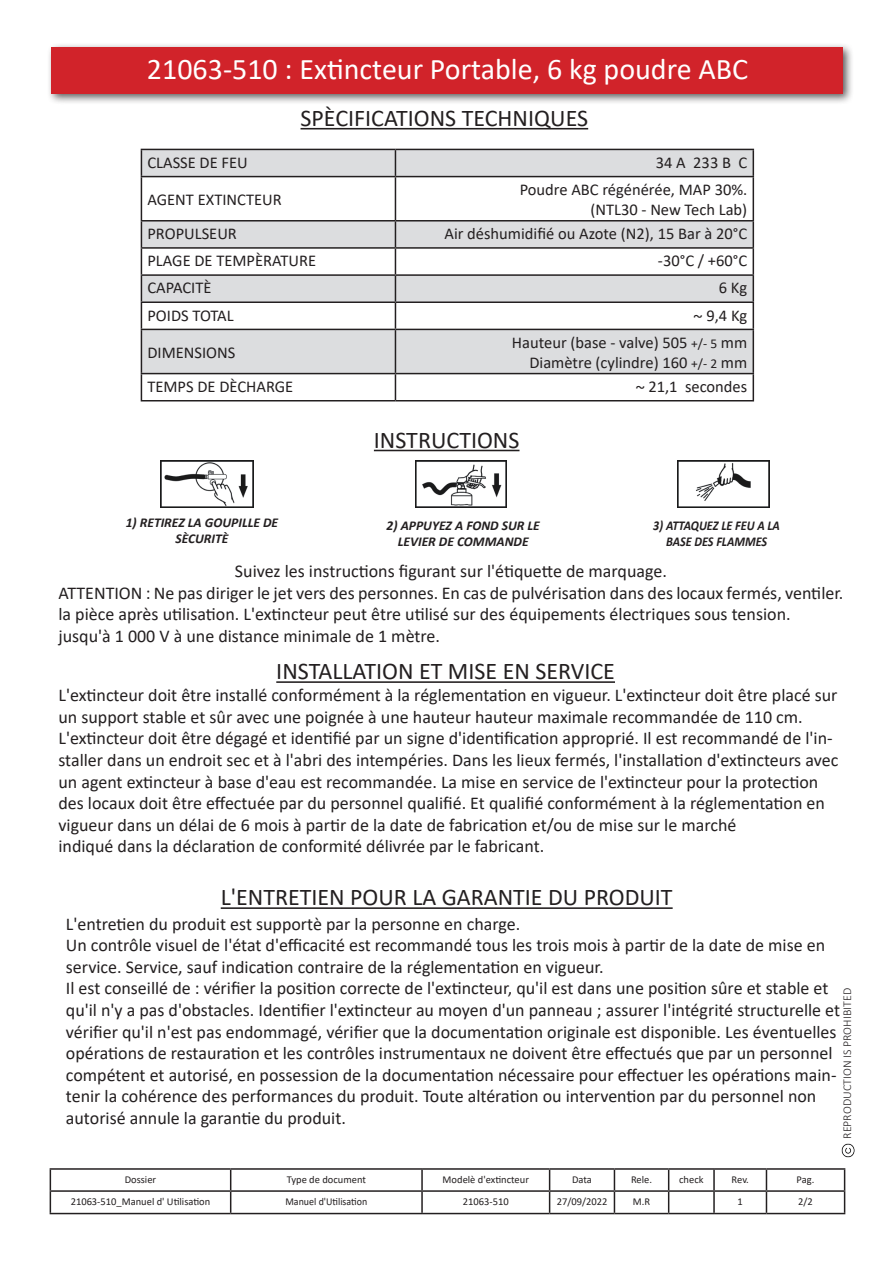
<style>
.page{position:relative;width:893px;height:1263px;background:#fff}
.page>*{position:absolute;margin:0;border:0;box-sizing:border-box;transform-origin:0 0}
.t1{font:30px "Calibri";color:#fff}
.t2{font:24px "Calibri";color:#231f20}
.t3{font:18px/21.6px "Calibri";color:#231f20}
.t4{font:16.5px/19.8px "Calibri";color:#231f20;text-align:right}
.t5{font:16.5px "Calibri";color:#231f20;scale:1.1 1}
.t6{font:italic 700 13.5px/16.2px "Calibri";color:#231f20;text-align:center}
.t7{font:italic 700 13.5px/16.2px "Calibri";color:#231f20;text-align:center;scale:.9 1}
.t8{font:300 12px "Calibri";color:#231f20}
.t9{font:10.5px "Calibri";color:#231f20}
.t10{font:10.5px "Calibri";color:#231f20;scale:.95 1}
.s1{font-size:13.5px}
</style>
<div class="page">
<div style="left:46px;top:43px;width:808px;height:62px;background:#231f20;opacity:.75"></div>
<div style="left:52px;top:48px;width:791px;height:46px;background:#d1232a"></div>
<hr style="left:50px;top:1168px;width:181px;height:2px;background:#231f20">
<hr style="left:231px;top:1168px;width:191px;height:2px;background:#231f20">
<hr style="left:422px;top:1168px;width:128px;height:2px;background:#231f20">
<hr style="left:421px;top:1170px;width:2px;height:20px;background:#231f20">
<hr style="left:550px;top:1168px;width:64px;height:2px;background:#231f20">
<hr style="left:614px;top:1168px;width:55px;height:2px;background:#231f20">
<hr style="left:669px;top:1168px;width:45px;height:2px;background:#231f20">
<hr style="left:714px;top:1168px;width:52px;height:2px;background:#231f20">
<hr style="left:713px;top:1170px;width:2px;height:20px;background:#231f20">
<hr style="left:766px;top:1168px;width:79px;height:2px;background:#231f20">
<hr style="left:50px;top:1190px;width:181px;height:2px;background:#231f20">
<svg style="left:50px;top:1170px;width:1px;height:43px"></svg>
<hr style="left:231px;top:1190px;width:191px;height:2px;background:#231f20">
<svg style="left:230px;top:1170px;width:1px;height:43px"></svg>
<hr style="left:422px;top:1190px;width:128px;height:2px;background:#231f20">
<hr style="left:421px;top:1192px;width:2px;height:21px;background:#231f20">
<hr style="left:550px;top:1190px;width:64px;height:2px;background:#231f20">
<svg style="left:549px;top:1170px;width:1px;height:43px"></svg>
<hr style="left:614px;top:1190px;width:55px;height:2px;background:#231f20">
<svg style="left:614px;top:1170px;width:1px;height:43px"></svg>
<hr style="left:669px;top:1190px;width:45px;height:2px;background:#231f20">
<svg style="left:668px;top:1170px;width:1px;height:43px"></svg>
<hr style="left:714px;top:1190px;width:52px;height:2px;background:#231f20">
<hr style="left:713px;top:1192px;width:2px;height:21px;background:#231f20">
<hr style="left:766px;top:1190px;width:79px;height:2px;background:#231f20">
<svg style="left:766px;top:1170px;width:1px;height:43px"></svg>
<svg style="left:844px;top:1170px;width:1px;height:43px"></svg>
<hr style="left:50px;top:1213px;width:181px;height:1px;background:#231f20">
<hr style="left:231px;top:1213px;width:191px;height:1px;background:#231f20">
<hr style="left:422px;top:1213px;width:128px;height:1px;background:#231f20">
<hr style="left:550px;top:1213px;width:64px;height:1px;background:#231f20">
<hr style="left:614px;top:1213px;width:55px;height:1px;background:#231f20">
<hr style="left:669px;top:1213px;width:45px;height:1px;background:#231f20">
<hr style="left:714px;top:1213px;width:52px;height:1px;background:#231f20">
<hr style="left:766px;top:1213px;width:79px;height:1px;background:#231f20">
<img style="left:841px;top:1143px;width:14px;height:15px">
<hr style="left:301px;top:128px;width:287px;height:1px;background:#231f20">
<svg style="left:142px;top:150px;width:611px;height:70px"></svg>
<svg style="left:142px;top:330px;width:611px;height:70px;fill:#dcdddf"></svg>
<hr style="left:141px;top:176px;width:254px;height:1px;background:#231f20">
<hr style="left:395px;top:176px;width:359px;height:1px;background:#231f20">
<hr style="left:141px;top:220px;width:254px;height:1px;background:#231f20">
<hr style="left:395px;top:220px;width:359px;height:1px;background:#231f20">
<hr style="left:141px;top:329px;width:254px;height:1px;background:#231f20">
<hr style="left:395px;top:329px;width:359px;height:1px;background:#231f20">
<hr style="left:141px;top:373px;width:254px;height:1px;background:#231f20">
<hr style="left:395px;top:373px;width:359px;height:1px;background:#231f20">
<hr style="left:395px;top:400px;width:359px;height:1px;background:#231f20">
<hr style="left:141px;top:400px;width:254px;height:1px;background:#231f20">
<hr style="left:141px;top:149px;width:254px;height:1px;background:#231f20">
<svg style="left:141px;top:150px;width:1px;height:26px"></svg>
<hr style="left:395px;top:149px;width:359px;height:1px;background:#231f20">
<svg style="left:395px;top:150px;width:1px;height:26px"></svg>
<svg style="left:753px;top:150px;width:1px;height:26px"></svg>
<hr style="left:141px;top:177px;width:1px;height:43px;background:#231f20">
<hr style="left:395px;top:177px;width:1px;height:43px;background:#231f20">
<hr style="left:753px;top:177px;width:1px;height:43px;background:#231f20">
<svg style="left:141px;top:221px;width:613px;height:108px"></svg>
<hr style="left:141px;top:330px;width:1px;height:43px;background:#231f20">
<hr style="left:395px;top:330px;width:1px;height:43px;background:#231f20">
<hr style="left:753px;top:330px;width:1px;height:43px;background:#231f20">
<svg style="left:141px;top:374px;width:1px;height:26px"></svg>
<svg style="left:395px;top:374px;width:1px;height:26px"></svg>
<svg style="left:753px;top:374px;width:1px;height:26px"></svg>
<hr style="left:374px;top:450px;width:145px;height:1px;background:#231f20">
<hr style="left:276px;top:681px;width:339px;height:2px;background:#231f20">
<hr style="left:221px;top:907px;width:452px;height:2px;background:#231f20">
<img style="left:160px;top:461px;width:94px;height:46px">
<img style="left:415px;top:461px;width:92px;height:46px">
<img style="left:678px;top:461px;width:91px;height:46px">
<h1 class="t1" style="left:147px;top:49px;width:603px">21063-510 : Extincteur Portable, 6 kg poudre ABC</h1>
<h2 class="t2" style="left:301px;top:101px;width:289px">SPÈCIFICATIONS TECHNIQUES</h2>
<p class="t4" style="left:147px;top:152px;width:102px">CLASSE DE FEU</p>
<p class="t4" style="left:656px;top:152px;width:93px">34 A 233 B C</p>
<p class="t4" style="left:147px;top:189px;width:136px">AGENT EXTINCTEUR</p>
<p class="t4" style="left:520px;top:179px;width:229px">Poudre ABC régénérée, MAP 30%. (NTL30 - New Tech Lab)</p>
<p class="t4" style="left:147px;top:223px;width:91px">PROPULSEUR</p>
<p class="t4" style="left:444px;top:223px;width:304px">Air déshumidifié ou Azote (N2), 15 Bar à 20°C</p>
<p class="t4" style="left:147px;top:250px;width:170px">PLAGE DE TEMPÈRATURE</p>
<p class="t4" style="left:658px;top:250px;width:91px">-30°C / +60°C</p>
<p class="t4" style="left:147px;top:278px;width:66px">CAPACITÈ</p>
<p class="t4" style="left:719px;top:278px;width:30px">6 Kg</p>
<p class="t4" style="left:147px;top:305px;width:88px">POIDS TOTAL</p>
<p class="t5" style="left:694px;top:304px;width:50px">~ 9,4 Kg</p>
<p class="t4" style="left:147px;top:342px;width:90px">DIMENSIONS</p>
<p class="t4" style="left:512px;top:332px;width:237px">Hauteur (base - valve) 505 <span class="s1">+/- 5</span> mm<br>Diamètre (cylindre) 160 <span class="s1">+/- 2</span> mm</p>
<p class="t4" style="left:147px;top:376px;width:147px">TEMPS DE DÈCHARGE</p>
<p class="t5" style="left:636px;top:375px;width:103px">~ 21,1 secondes</p>
<h2 class="t2" style="left:374px;top:423px;width:147px">INSTRUCTIONS</h2>
<p class="t6" style="left:126px;top:514px;width:154px">1) RETIREZ LA GOUPILLE DE<br>SÈCURITÈ</p>
<p class="t6" style="left:387px;top:517px;width:155px">2) APPUYEZ A FOND SUR LE<br>LEVIER DE COMMANDE</p>
<p class="t7" style="left:653px;top:517px;width:142px">3) ATTAQUEZ LE FEU A LA<br>BASE DES FLAMMES</p>
<p class="t3" style="left:58px;top:560px;width:786px;text-indent:176px">Suivez les instructions figurant sur l'étiquette de marquage.<br>ATTENTION : Ne pas diriger le jet vers des personnes. En cas de pulvérisation dans des locaux fermés, ventiler. la pièce après utilisation. L'extincteur peut être utilisé sur des équipements électriques sous tension. jusqu'à 1 000 V à une distance minimale de 1 mètre.</p>
<h2 class="t2" style="left:276px;top:655px;width:340px">INSTALLATION ET MISE EN SERVICE</h2>
<p class="t3" style="left:58px;top:684px;width:781px">L'extincteur doit être installé conformément à la réglementation en vigueur. L'extincteur doit être placé sur un support stable et sûr avec une poignée à une hauteur hauteur maximale recommandée de 110 cm.<br>L'extincteur doit être dégagé et identifié par un signe d'identification approprié. Il est recommandé de l'in&shy;staller dans un endroit sec et à l'abri des intempéries. Dans les lieux fermés, l'installation d'extincteurs avec un agent extincteur à base d'eau est recommandée. La mise en service de l'extincteur pour la protection des locaux doit être effectuée par du personnel qualifié. Et qualifié conformément à la réglementation en vigueur dans un délai de 6 mois à partir de la date de fabrication et/ou de mise sur le marché<br>indiqué dans la déclaration de conformité délivrée par le fabricant.</p>
<h2 class="t2" style="left:221px;top:881px;width:453px">L'ENTRETIEN POUR LA GARANTIE DU PRODUIT</h2>
<p class="t3" style="left:66px;top:912px;width:776px">L'entretien du produit est supportè par la personne en charge.<br>Un contrôle visuel de l'état d'efficacité est recommandé tous les trois mois à partir de la date de mise en service. Service, sauf indication contraire de la réglementation en vigueur.<br>Il est conseillé de : vérifier la position correcte de l'extincteur, qu'il est dans une position sûre et stable et qu'il n'y a pas d'obstacles. Identifier l'extincteur au moyen d'un panneau ; assurer l'intégrité structurelle et vérifier qu'il n'est pas endommagé, vérifier que la documentation originale est disponible. Les éventuelles opérations de restauration et les contrôles instrumentaux ne doivent être effectués que par un personnel compétent et autorisé, en possession de la documentation nécessaire pour effectuer les opérations main&shy;tenir la cohérence des performances du produit. Toute altération ou intervention par du personnel non autorisé annule la garantie du produit.</p>
<p class="t8" style="left:840px;top:1139px;width:152px;rotate:-90deg">REPRODUCTION IS PROHIBITED</p>
<p class="t9" style="left:125px;top:1172px;width:33px">Dossier</p>
<p class="t9" style="left:287px;top:1172px;width:81px">Type de document</p>
<p class="t9" style="left:443px;top:1172px;width:88px">Modelè d'extincteur</p>
<p class="t9" style="left:572px;top:1172px;width:21px">Data</p>
<p class="t9" style="left:631px;top:1172px;width:23px">Rele.</p>
<p class="t9" style="left:679px;top:1172px;width:26px">check</p>
<p class="t9" style="left:732px;top:1172px;width:19px">Rev.</p>
<p class="t9" style="left:797px;top:1172px;width:19px">Pag.</p>
<p class="t9" style="left:71px;top:1194px;width:141px">21063-510_Manuel d' Utilisation</p>
<p class="t10" style="left:285px;top:1194px;width:88px">Manuel d'Utilisation</p>
<p class="t9" style="left:463px;top:1194px;width:47px">21063-510</p>
<p class="t9" style="left:557px;top:1194px;width:52px">27/09/2022</p>
<p class="t9" style="left:633px;top:1194px;width:19px">M.R</p>
<p class="t9" style="left:738px;top:1194px;width:7px">1</p>
<p class="t9" style="left:798px;top:1194px;width:16px">2/2</p>
</div>
